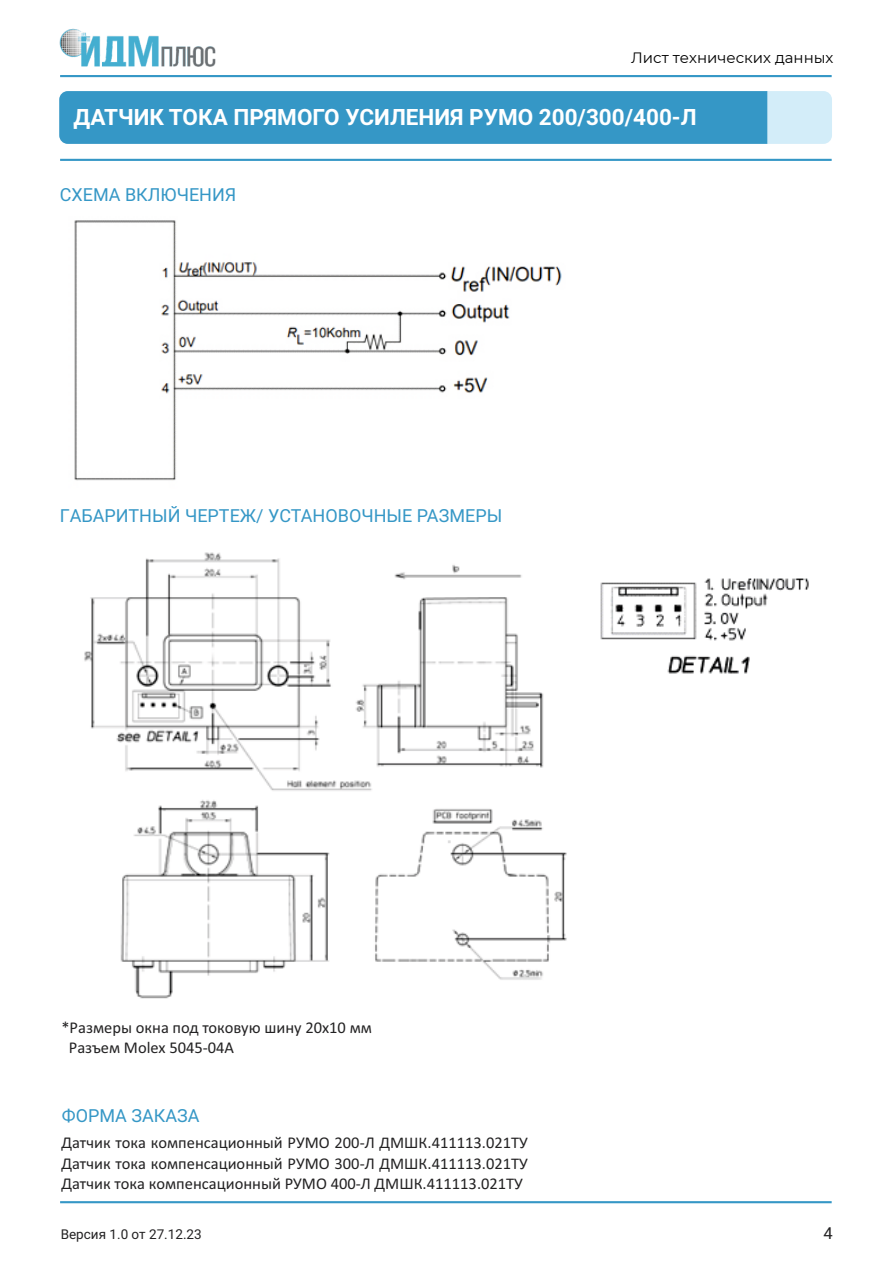
<style>
.page{position:relative;width:893px;height:1263px;background:#fff}
.page>*{position:absolute;margin:0;border:0;box-sizing:border-box;transform-origin:0 0}
.t1{font:700 22.5px "Roboto";color:#fff}
.t2{font:18px "Roboto";color:#3597c6}
.t3{font:16.5px/20.5px "Calibri";color:#232223}
.t4{font:16.5px "Roboto";color:#232223}
.t5{font:15px "Montserrat";color:#000}
.t6{font:13.5px "Roboto";color:#232223}
</style>
<div class="page">
<hr style="left:60px;top:75px;width:772px;height:2px;background:#3597c6">
<hr style="left:60px;top:159px;width:772px;height:2px;background:#3597c6">
<hr style="left:60px;top:1201px;width:772px;height:2px;background:#3597c6">
<svg style="left:59px;top:91px;width:773px;height:53px;background:#439eca"></svg>
<img style="left:59px;top:29px;width:157px;height:38px">
<img style="left:74px;top:220px;width:488px;height:261px">
<img style="left:84px;top:552px;width:483px;height:447px">
<img style="left:550px;top:552px;width:259px;height:160px">
<p class="t5" style="left:631px;top:48px;width:204px">Лист технических данных</p>
<h1 class="t1" style="left:73px;top:108px;width:625px">ДАТЧИК ТОКА ПРЯМОГО УСИЛЕНИЯ РУМО 200/300/400-Л</h1>
<p class="t2" style="left:60px;top:187px;width:178px">СХЕМА ВКЛЮЧЕНИЯ</p>
<p class="t2" style="left:60px;top:508px;width:444px">ГАБАРИТНЫЙ ЧЕРТЕЖ/ УСТАНОВОЧНЫЕ РАЗМЕРЫ</p>
<p class="t3" style="left:69px;top:1018px;width:305px;text-indent:-7px">*Размеры окна под токовую шину 20x10 мм<br>Разъем Molex 5045-04A</p>
<p class="t2" style="left:62px;top:1108px;width:139px">ФОРМА ЗАКАЗА</p>
<p class="t3" style="left:61px;top:1134px;width:468px;text-align:justify">Датчик тока компенсационный РУМО 200-Л ДМШК.411113.021ТУ Датчик тока компенсационный РУМО 300-Л ДМШК.411113.021ТУ Датчик тока компенсационный РУМО 400-Л ДМШК.411113.021ТУ</p>
<p class="t6" style="left:61px;top:1229px;width:142px">Версия 1.0 от 27.12.23</p>
<p class="t4" style="left:823px;top:1226px;width:11px">4</p>
</div>
